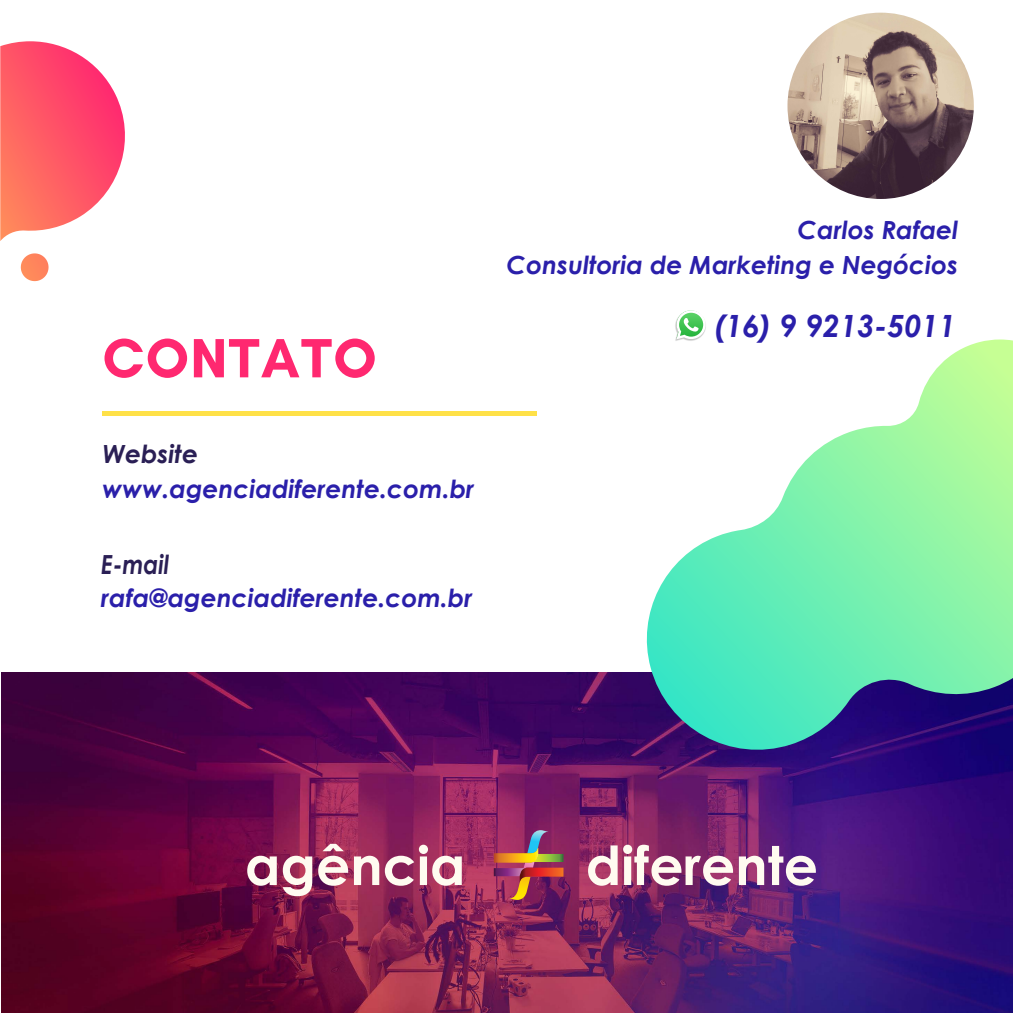
<style>
.page{position:relative;width:1013px;height:1013px;background:#fff}
.page>*{position:absolute;margin:0;border:0;box-sizing:border-box;transform-origin:0 0}
.t1{font:italic 700 30.62px "Century Gothic";color:#2a1faa}
.t2{font:italic 700 26.38px "Century Gothic";color:#2a1f55;scale:.86 1}
.t3{font:italic 700 25px/35px "Century Gothic";color:#2a1faa;text-align:right}
.t4{font:italic 700 25px "Century Gothic";color:#2a1f55}
</style>
<div class="page">
<img style="left:2px;top:673px;width:1010px;height:339px">
<svg style="left:104px;top:338px;width:83px;height:40px"></svg>
<svg style="left:194px;top:338px;width:181px;height:40px"></svg>
<div style="left:102px;top:411px;width:434px;height:5px;background:#ffe148"></div>
<svg style="left:636px;top:339px;width:376px;height:424px"></svg>
<svg style="left:0;top:41px;width:125px;height:200px"></svg>
<svg style="left:21px;top:253px;width:28px;height:28px"></svg>
<img style="left:674px;top:322px;width:32px;height:20px">
<svg style="left:676px;top:310px;width:29px;height:29px"></svg>
<img style="left:787px;top:13px;width:186px;height:186px;border-radius:93px">
<svg style="left:494px;top:830px;width:69px;height:71px;background:#9f4a57"></svg>
<svg style="left:247px;top:855px;width:30px;height:30px"></svg>
<svg style="left:283px;top:855px;width:29px;height:41px"></svg>
<svg style="left:318px;top:843px;width:30px;height:42px"></svg>
<svg style="left:354px;top:855px;width:25px;height:30px"></svg>
<svg style="left:385px;top:844px;width:77px;height:41px"></svg>
<svg style="left:588px;top:845px;width:29px;height:40px"></svg>
<svg style="left:623px;top:844px;width:192px;height:41px"></svg>
<p class="t3" style="left:506px;top:211px;width:453px">Carlos Rafael<br>Consultoria de Marketing e Negócios</p>
<p class="t1" style="left:713px;top:302px;width:244px">(16) 9 9213-5011</p>
<p class="t4" style="left:102px;top:435px;width:97px">Website</p>
<p class="t3" style="left:102px;top:470px;width:373px">www.agenciadiferente.com.br</p>
<p class="t2" style="left:101px;top:544px;width:81px">E-mail</p>
<p class="t3" style="left:101px;top:579px;width:373px">rafa@agenciadiferente.com.br</p>
</div>
